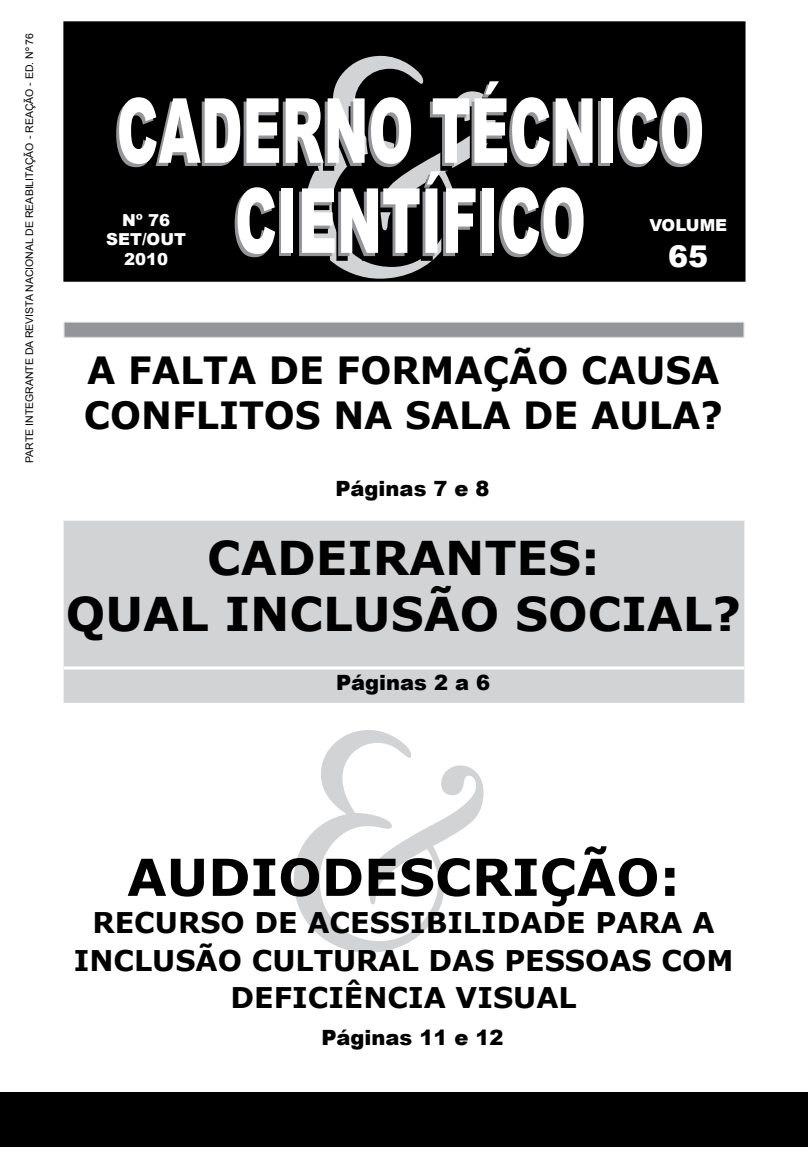
<style>
.page{position:relative;width:808px;height:1170px;background:#fff}
.page>*{position:absolute;margin:0;border:0;box-sizing:border-box;transform-origin:0 0}
.t1{font:300px "Bernhard Modern BT";color:#d1d3d4}
.t2{font:900 90px/90px "Arial";color:#fff;text-align:center;scale:.6 1}
.t3{font:700 51px "Verdana";color:#000}
.t4{font:700 46.5px/55.8px "Verdana";color:#000;text-align:center}
.t5{font:700 37.5px/45px "Verdana";color:#000}
.t6{font:900 30px "Arial";color:#fff}
.t7{font:700 28.5px/37.5px "Verdana";color:#000;text-align:center}
.t8{font:900 21px "Arial";color:#000}
.t9{font:900 16.5px "Arial";color:#fff}
.t10{font:10.5px "Arial";color:#000}
</style>
<div class="page">
<div style="left:64px;top:22px;width:681px;height:259px;background:#000"></div>
<div style="left:63px;top:21px;width:682px;height:261px;border:2px solid #000"></div>
<svg style="left:294px;top:730px;width:189px;height:222px"></svg>
<div style="left:64px;top:322px;width:680px;height:15px;background:#939598;border:1px solid #d1d3d4"></div>
<div style="left:64px;top:520px;width:680px;height:182px;background:#d1d3d4;border:1px solid #d1d3d4"></div>
<hr style="left:64px;top:666px;width:680px;height:3px;background:#fff">
<div style="left:0;top:1092px;width:808px;height:54px;background:#000"></div>
<p class="t10" style="left:24px;top:463px;width:431px;rotate:-90deg">parte integrante da revista nacional de reabilitação - REAÇÃO - ED. Nº 76</p>
<h1 class="t1" style="left:290px;top:-30px;width:209px">&amp;</h1>
<h2 class="t2" style="left:117px;top:83px;width:981px">CADERNO TÉCNICO<br>CIENTÍFICO</h2>
<p class="t9" style="left:122px;top:210px;width:49px">Nº 76</p>
<p class="t9" style="left:124px;top:249px;width:46px">2010</p>
<p class="t9" style="left:649px;top:215px;width:79px">VOLUME</p>
<p class="t6" style="left:668px;top:239px;width:42px">65</p>
<p class="t9" style="left:106px;top:230px;width:81px">SET/OUT</p>
<h3 class="t5" style="left:84px;top:348px;width:641px">A FALTA DE FORMAÇÃO CAUSA<br>CONFLITOS NA SALA DE AULA?</h3>
<p class="t8" style="left:335px;top:477px;width:156px">Páginas 7 e 8</p>
<h3 class="t4" style="left:66px;top:530px;width:677px">CADEIRANTES:<br>QUAL INCLUSÃO SOCIAL?</h3>
<p class="t8" style="left:336px;top:670px;width:156px">Páginas 2 a 6</p>
<h3 class="t3" style="left:127px;top:844px;width:554px">AUDIODESCRIÇÃO:</h3>
<p class="t7" style="left:74px;top:904px;width:661px">RECURSO DE ACESSIBILIDADE PARA A<br>INCLUSÃO CULTURAL DAS PESSOAS COM<br>DEFICIÊNCIA VISUAL</p>
<p class="t8" style="left:321px;top:1025px;width:184px">Páginas 11 e 12</p>
</div>
